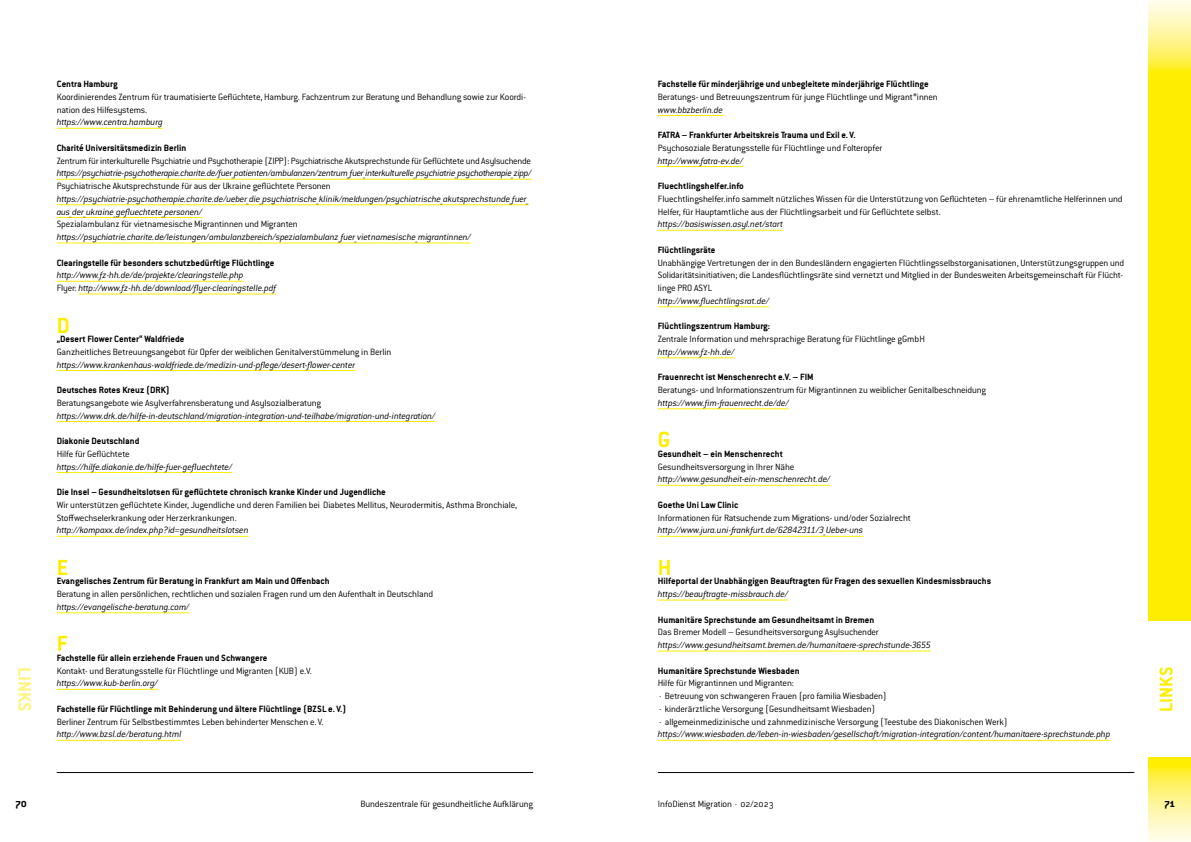
<style>
.page{position:relative;width:1191px;height:842px;background:#fff}
.page>*{position:absolute;margin:0;border:0;box-sizing:border-box;transform-origin:0 0}
.t1{font:700 24px "Conduit ITC Pro";color:#ffed00}
.t2{font:700 20px "Conduit ITC Pro";letter-spacing:-.005em;color:#ffed00}
.t3{font:700 20px "Conduit ITC Pro";letter-spacing:-.005em;color:#fff481}
.t4{font:700 12px "Conduit ITC Pro";color:#000}
.t5{font:300 10px/12.8px "Conduit ITC Pro";letter-spacing:-.015em;color:#000}
.t6{font:italic 300 10px/12.8px "Conduit ITC Pro";letter-spacing:-.015em;color:#000}
.t7{font:700 10px/12.8px "Conduit ITC Pro";color:#000}
.s1{font-weight:700}
.s2{font-style:italic}
.s3{font-weight:700;font-style:normal}
.s4{font-style:normal}
.s5{font-weight:300}
.s6{font-weight:300;font-style:italic}
</style>
<div class="page">
<div style="left:1148px;top:79px;width:43px;height:678px;background:#ffed00"></div>
<svg style="left:1148px;top:757px;width:43px;height:85px;background:#fff482"></svg>
<svg style="left:1148px;top:0;width:43px;height:79px;background:#fff485"></svg>
<hr style="left:658px;top:772px;width:476px;height:1px;background:#000">
<hr style="left:57px;top:772px;width:476px;height:1px;background:#000">
<div style="left:1148px;top:622px;width:43px;height:135px;background:#fff"></div>
<hr style="left:57px;top:128px;width:106px;height:1px;background:#ffed00">
<hr style="left:57px;top:179px;width:474px;height:1px;background:#ffed00">
<hr style="left:57px;top:204px;width:472px;height:1px;background:#ffed00">
<hr style="left:57px;top:217px;width:145px;height:1px;background:#ffed00">
<hr style="left:57px;top:243px;width:414px;height:1px;background:#ffed00">
<hr style="left:57px;top:281px;width:187px;height:1px;background:#ffed00">
<hr style="left:78px;top:294px;width:198px;height:1px;background:#ffed00">
<hr style="left:57px;top:370px;width:298px;height:1px;background:#ffed00">
<hr style="left:57px;top:421px;width:378px;height:1px;background:#ffed00">
<hr style="left:57px;top:472px;width:175px;height:1px;background:#ffed00">
<hr style="left:57px;top:536px;width:191px;height:1px;background:#ffed00">
<hr style="left:57px;top:612px;width:132px;height:1px;background:#ffed00">
<hr style="left:57px;top:689px;width:101px;height:1px;background:#ffed00">
<hr style="left:57px;top:740px;width:125px;height:1px;background:#ffed00">
<hr style="left:658px;top:115px;width:65px;height:1px;background:#ffed00">
<hr style="left:658px;top:166px;width:85px;height:1px;background:#ffed00">
<hr style="left:658px;top:230px;width:125px;height:1px;background:#ffed00">
<hr style="left:658px;top:306px;width:111px;height:1px;background:#ffed00">
<hr style="left:658px;top:357px;width:76px;height:1px;background:#ffed00">
<hr style="left:658px;top:408px;width:131px;height:1px;background:#ffed00">
<hr style="left:658px;top:485px;width:172px;height:1px;background:#ffed00">
<hr style="left:658px;top:536px;width:205px;height:1px;background:#ffed00">
<hr style="left:658px;top:600px;width:130px;height:1px;background:#ffed00">
<hr style="left:658px;top:651px;width:273px;height:1px;background:#ffed00">
<hr style="left:658px;top:740px;width:452px;height:1px;background:#ffed00">
<h2 class="t3" style="left:36px;top:667px;width:46px;rotate:90deg">LINKS</h2>
<p class="t5" style="left:57px;top:78px;width:471px"><span class="s1">Centra Hamburg<br></span>Koordinierendes Zentrum für traumatisierte Geflüchtete, Hamburg. Fachzentrum zur Beratung und Behandlung sowie zur Koordi&shy;nation des Hilfesystems.<br><span class="s2">https://www.centra.hamburg</span></p>
<p class="t6" style="left:57px;top:141px;width:476px"><span class="s3">Charité Universitätsmedizin Berlin<br></span><span class="s4">Zentrum für interkulturelle Psychiatrie und Psychotherapie (ZIPP): Psychiatrische Akutsprechstunde für Geflüchtete und Asylsuchende </span>https://psychiatrie-psychotherapie.charite.de/fuer_patienten/ambulanzen/zentrum_fuer_interkulturelle_psychiatrie_psychotherapie_zipp/ <span class="s4">Psychiatrische Akutsprechstunde für aus der Ukraine geflüchtete Personen </span>https://psychiatrie-psychotherapie.charite.de/ueber_die_psychiatrische_klinik/meldungen/psychiatrische_akutsprechstunde_fuer_ aus_der_ukraine_gefluechtete_personen/<br><span class="s4">Spezialambulanz für vietnamesische Migrantinnen und Migranten </span>https://psychiatrie.charite.de/leistungen/ambulanzbereich/spezialambulanz_fuer_vietnamesische_migrantinnen/</p>
<p class="t6" style="left:57px;top:256px;width:221px"><span class="s3">Clearingstelle für besonders schutzbedürftige Flüchtlinge </span>http://www.fz-hh.de/de/projekte/clearingstelle.php<br><span class="s4">Flyer:</span> http://www.fz-hh.de/download/flyer-clearingstelle.pdf</p>
<p class="t1" style="left:57px;top:311px;width:14px">D</p>
<p class="t5" style="left:57px;top:333px;width:336px"><span class="s1">„Desert Flower Center“ Waldfriede<br></span>Ganzheitliches Betreuungsangebot für Opfer der weiblichen Genitalverstümmelung in Berlin <span class="s2">https://www.krankenhaus-waldfriede.de/medizin-und-pflege/desert-flower-center</span></p>
<p class="t6" style="left:57px;top:384px;width:380px"><span class="s3">Deutsches Rotes Kreuz (DRK)<br></span><span class="s4">Beratungsangebote wie Asylverfahrensberatung und Asylsozialberatung </span>https://www.drk.de/hilfe-in-deutschland/migration-integration-und-teilhabe/migration-und-integration/</p>
<p class="t6" style="left:57px;top:435px;width:177px"><span class="s3">Diakonie Deutschland<br></span><span class="s4">Hilfe für Geflüchtete </span>https://hilfe.diakonie.de/hilfe-fuer-gefluechtete/</p>
<p class="t5" style="left:57px;top:486px;width:462px"><span class="s1">Die Insel – Gesundheitslotsen für geflüchtete chronisch kranke Kinder und Jugendliche<br></span>Wir unterstützen geflüchtete Kinder, Jugendliche und deren Familien bei Diabetes Mellitus, Neurodermitis, Asthma Bronchiale, Stoffwechselerkrankung oder Herzerkrankungen.<br><span class="s2">http://kompaxx.de/index.php?id=gesundheitslotsen</span></p>
<p class="t1" style="left:57px;top:553px;width:13px">E</p>
<p class="t5" style="left:57px;top:575px;width:378px"><span class="s1">Evangelisches Zentrum für Beratung in Frankfurt am Main und Offenbach<br></span>Beratung in allen persönlichen, rechtlichen und sozialen Fragen rund um den Aufenthalt in Deutschland <span class="s2">https://evangelische-beratung.com/</span></p>
<p class="t1" style="left:57px;top:630px;width:12px">F</p>
<p class="t5" style="left:57px;top:651px;width:256px"><span class="s1">Fachstelle für allein erziehende Frauen und Schwangere<br></span>Kontakt- und Beratungsstelle für Flüchtlinge und Migranten (KUB) e.V. <span class="s2">https://www.kub-berlin.org/</span></p>
<p class="t7" style="left:57px;top:702px;width:291px">Fachstelle für Flüchtlinge mit Behinderung und ältere Flüchtlinge (BZSL e. V.)<br><span class="s5">Berliner Zentrum für Selbstbestimmtes Leben behinderter Menschen e. V. </span><span class="s6">http://www.bzsl.de/beratung.html</span></p>
<p class="t7" style="left:658px;top:77px;width:281px">Fachstelle für minderjährige und unbegleitete minderjährige Flüchtlinge<br><span class="s5">Beratungs- und Betreuungszentrum für junge Flüchtlinge und Migrant*innen </span><span class="s6">www.bbzberlin.de</span></p>
<p class="t5" style="left:658px;top:129px;width:226px"><span class="s1">FATRA – Frankfurter Arbeitskreis Trauma und Exil e. V.<br></span>Psychosoziale Beratungsstelle für Flüchtlinge und Folteropfer <span class="s2">http://www.fatra-ev.de/</span></p>
<p class="t5" style="left:658px;top:180px;width:466px"><span class="s1">Fluechtlingshelfer.info<br></span>Fluechtlingshelfer.info sammelt nützliches Wissen für die Unterstützung von Geflüchteten – für ehrenamtliche Helferinnen und Helfer, für Hauptamtliche aus der Flüchtlingsarbeit und für Geflüchtete selbst.<br><span class="s2">https://basiswissen.asyl.net/start</span></p>
<p class="t5" style="left:658px;top:243px;width:468px"><span class="s1">Flüchtlingsräte<br></span>Unabhängige Vertretungen der in den Bundesländern engagierten Flüchtlingsselbstorganisationen, Unterstützungsgruppen und Solidaritätsinitiativen; die Landesflüchtlingsräte sind vernetzt und Mitglied in der Bundesweiten Arbeitsgemeinschaft für Flücht&shy;linge PRO ASYL<br><span class="s2">http://www.fluechtlingsrat.de/</span></p>
<p class="t5" style="left:658px;top:320px;width:268px"><span class="s1">Flüchtlingszentrum Hamburg:<br></span>Zentrale Information und mehrsprachige Beratung für Flüchtlinge gGmbH <span class="s2">http://www.fz-hh.de/</span></p>
<p class="t5" style="left:658px;top:371px;width:330px"><span class="s1">Frauenrecht ist Menschenrecht e.V. – FIM<br></span>Beratungs- und Informationszentrum für Migrantinnen zu weiblicher Genitalbeschneidung <span class="s2">https://www.fim-frauenrecht.de/de/</span></p>
<p class="t1" style="left:658px;top:426px;width:14px">G</p>
<p class="t6" style="left:658px;top:447px;width:174px"><span class="s3">Gesundheit – ein Menschenrecht<br></span><span class="s4">Gesundheitsversorgung in Ihrer Nähe </span>http://www.gesundheit-ein-menschenrecht.de/</p>
<p class="t5" style="left:658px;top:498px;width:254px"><span class="s1">Goethe Uni Law Clinic<br></span>Informationen für Ratsuchende zum Migrations- und/oder Sozialrecht <span class="s2">http://www.jura.uni-frankfurt.de/62842311/3_Ueber-uns</span></p>
<p class="t1" style="left:658px;top:553px;width:15px">H</p>
<p class="t7" style="left:658px;top:575px;width:335px">Hilfeportal der Unabhängigen Beauftragten für Fragen des sexuellen Kindesmissbrauchs <span class="s6">https://beauftragte-missbrauch.de/</span></p>
<p class="t6" style="left:658px;top:613px;width:275px"><span class="s3">Humanitäre Sprechstunde am Gesundheitsamt in Bremen<br></span><span class="s4">Das Bremer Modell – Gesundheitsversorgung Asylsuchender </span>https://www.gesundheitsamt.bremen.de/humanitaere-sprechstunde-3655</p>
<p class="t5" style="left:658px;top:664px;width:454px"><span class="s1">Humanitäre Sprechstunde Wiesbaden<br></span>Hilfe für Migrantinnen und Migranten:<br>· Betreuung von schwangeren Frauen (pro familia Wiesbaden)<br>· kinderärztliche Versorgung (Gesundheitsamt Wiesbaden)<br>· allgemeinmedizinische und zahnmedizinische Versorgung (Teestube des Diakonischen Werk) <span class="s2">https://www.wiesbaden.de/leben-in-wiesbaden/gesellschaft/migration-integration/content/humanitaere-sprechstunde.php</span></p>
<h2 class="t2" style="left:1154px;top:712px;width:46px;rotate:-90deg">LINKS</h2>
<p class="t4" style="left:16px;top:796px;width:13px">70</p>
<p class="t5" style="left:360px;top:798px;width:174px">Bundeszentrale für gesundheitliche Aufklärung</p>
<p class="t5" style="left:658px;top:798px;width:117px">InfoDienst Migration · 02/2023</p>
<p class="t4" style="left:1164px;top:796px;width:12px">71</p>
</div>
